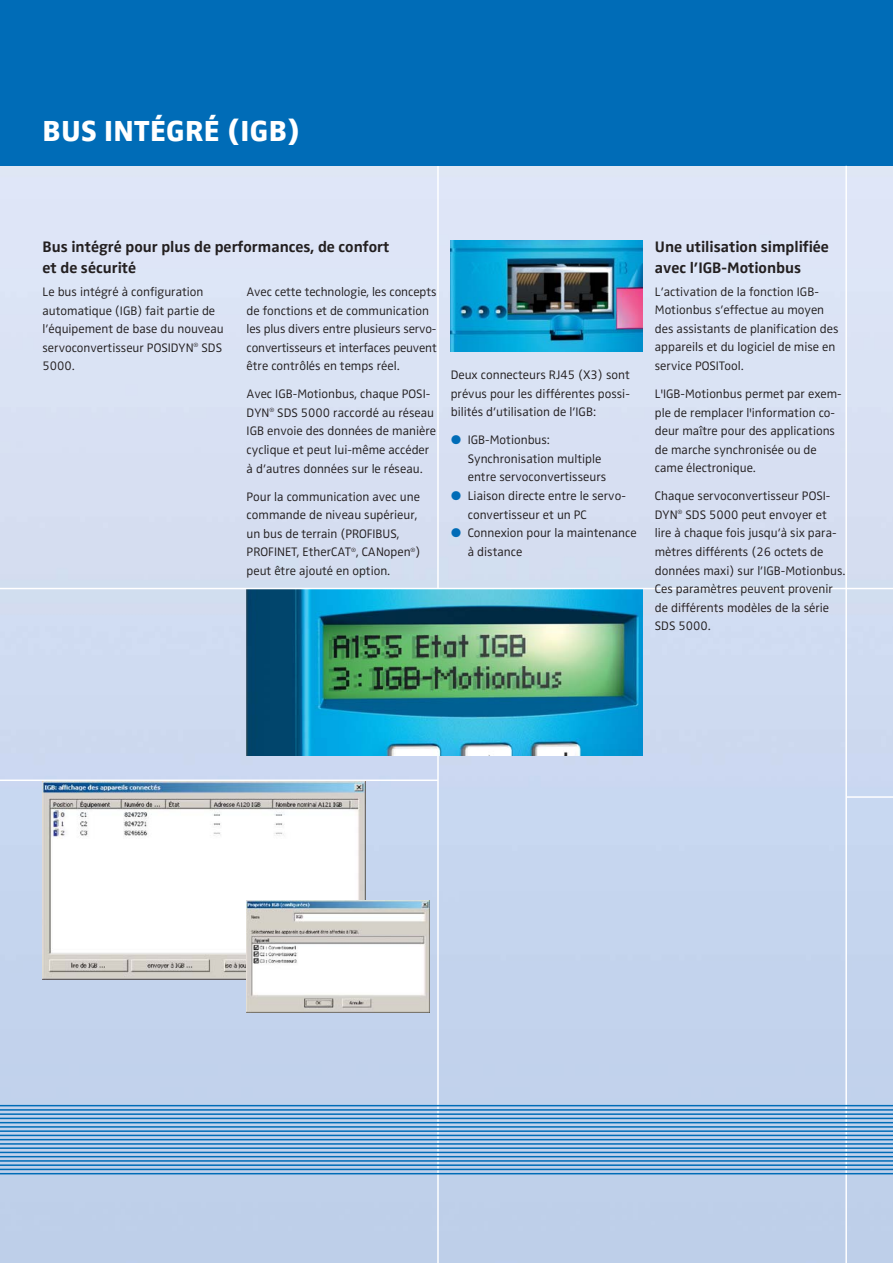
<style>
.page{position:relative;width:893px;height:1263px;background:#fff}
.page>*{position:absolute;margin:0;border:0;box-sizing:border-box;transform-origin:0 0}
.t1{font:800 30px "Zwo";letter-spacing:.01em;color:#fff}
.t2{font:700 15.75px/21.5px "Zwo";color:#231f20}
.t3{font:300 12.75px/18.6px "Zwo";color:#231f20}
.s1{font-family:"European Pi Three";font-weight:400;color:#006cb7}
</style>
<div class="page">
<img style="left:0;top:166px;width:893px;height:1097px">
<hr style="left:437px;top:166px;width:2px;height:1097px;background:#fff">
<img style="left:247px;top:589px;width:395px;height:167px">
<div style="left:0;top:0;width:893px;height:166px;background:#006cb7"></div>
<hr style="left:845px;top:166px;width:2px;height:1097px;background:#fff">
<hr style="left:0;top:588px;width:893px;height:1px;background:#fff">
<img style="left:451px;top:240px;width:191px;height:112px">
<hr style="left:846px;top:796px;width:47px;height:2px;background:#fff">
<hr style="left:0;top:1105px;width:893px;height:1px;background:#006cb7">
<hr style="left:0;top:1109px;width:893px;height:2px;background:#006cb7">
<hr style="left:0;top:1113px;width:893px;height:2px;background:#006cb7">
<hr style="left:0;top:1118px;width:893px;height:1px;background:#006cb7">
<hr style="left:0;top:1122px;width:893px;height:1px;background:#006cb7">
<hr style="left:0;top:1126px;width:893px;height:2px;background:#006cb7">
<hr style="left:0;top:1130px;width:893px;height:2px;background:#006cb7">
<hr style="left:0;top:1135px;width:893px;height:1px;background:#006cb7">
<hr style="left:0;top:1139px;width:893px;height:1px;background:#006cb7">
<hr style="left:0;top:1143px;width:893px;height:2px;background:#006cb7">
<hr style="left:0;top:1147px;width:893px;height:2px;background:#006cb7">
<hr style="left:0;top:1152px;width:893px;height:1px;background:#006cb7">
<hr style="left:0;top:1156px;width:893px;height:1px;background:#006cb7">
<hr style="left:0;top:1160px;width:893px;height:2px;background:#006cb7">
<hr style="left:0;top:1164px;width:893px;height:2px;background:#006cb7">
<hr style="left:0;top:1169px;width:893px;height:1px;background:#006cb7">
<hr style="left:0;top:1173px;width:893px;height:1px;background:#006cb7">
<hr style="left:0;top:779px;width:438px;height:2px;background:#fff">
<img style="left:43px;top:781px;width:322px;height:198px">
<img style="left:247px;top:900px;width:182px;height:112px">
<h1 class="t1" style="left:43px;top:120px;width:260px">BUS INTÉGRÉ (IGB)</h1>
<p class="t2" style="left:43px;top:237px;width:348px">Bus intégré pour plus de performances, de confort et de sécurité</p>
<p class="t3" style="left:43px;top:284px;width:183px">Le bus intégré à configuration automatique (IGB) fait partie de l’équipement de base du nouveau servoconvertisseur POSIDYN<sup>®</sup> SDS<br>5000.</p>
<p class="t3" style="left:247px;top:284px;width:192px">Avec cette technologie, les concepts de fonctions et de communication les plus divers entre plu sieurs servo&shy;convertisseurs et interfaces peuvent être contrôlés en temps réel.</p>
<p class="t3" style="left:247px;top:386px;width:191px">Avec IGB-Motionbus, chaque POSI-DYN<sup>®</sup> SDS 5000 raccordé au réseau IGB envoie des données de manière cyclique et peut lui-même accéder à d’autres données sur le réseau.</p>
<p class="t3" style="left:247px;top:488px;width:175px">Pour la communication avec une commande de niveau supérieur, un bus de terrain (PROFIBUS,<br>PROFINET, EtherCAT<sup>®</sup>, CANopen<sup>®</sup>) peut être ajouté en option.</p>
<p class="t3" style="left:451px;top:367px;width:181px;text-align:justify">Deux connecteurs RJ45 (X3) sont prévus pour les différentes possi&shy;bilités d’utilisation de l’IGB:</p>
<p class="t3" style="left:468px;top:432px;width:140px;text-indent:-17px"><span class="s1">-</span> IGB-Motionbus:<br>Synchronisation multiple entre servoconvertisseurs</p>
<p class="t3" style="left:468px;top:488px;width:160px;text-indent:-17px"><span class="s1">-</span> Liaison directe entre le servo&shy;convertisseur et un PC</p>
<p class="t3" style="left:468px;top:525px;width:170px;text-indent:-17px"><span class="s1">-</span> Connexion pour la maintenance à distance</p>
<p class="t2" style="left:655px;top:237px;width:176px">Une utilisation simplifiée avec l’IGB-Motionbus</p>
<p class="t3" style="left:655px;top:283px;width:185px">L’activation de la fonction IGB-<br>Motionbus s’effectue au moyen des assistants de planification des appareils et du logiciel de mise en service POSITool.</p>
<p class="t3" style="left:655px;top:385px;width:188px">L'IGB-Motionbus permet par exem&shy;ple de remplacer l'information co&shy;deur maître pour des applications de marche synchronisée ou de came électronique.</p>
<p class="t3" style="left:655px;top:488px;width:192px">Chaque servoconvertisseur POSI-<br>DYN<sup>®</sup> SDS 5000 peut envoyer et lire à chaque fois jusqu’à six para&shy;mètres différents (26 octets de données maxi) sur l’IGB-Motionbus.<br>Ces paramètres peuvent provenir de différents modèles de la série<br>SDS 5000.</p>
</div>
